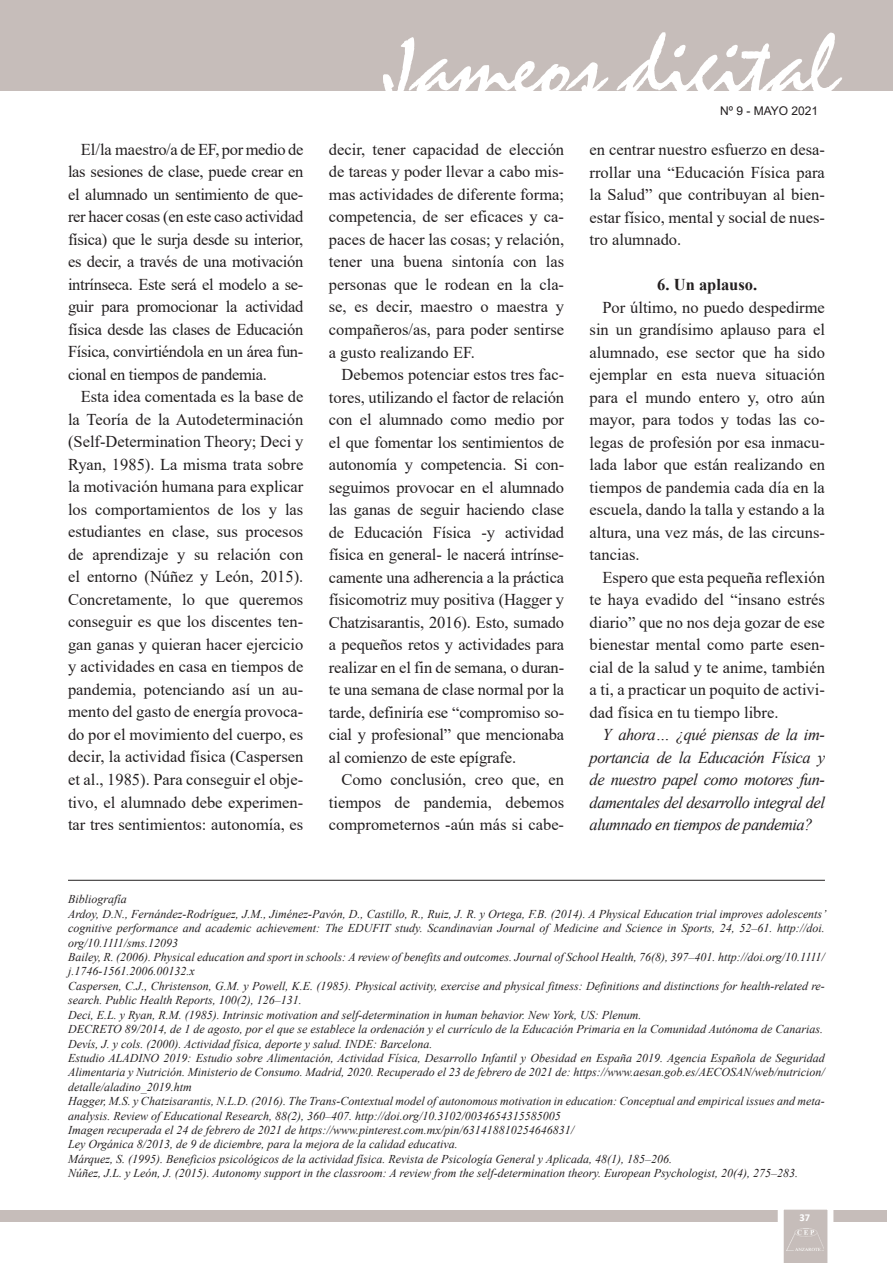
<style>
.page{position:relative;width:893px;height:1263px;background:#fff}
.page>*{position:absolute;margin:0;border:0;box-sizing:border-box;transform-origin:0 0}
.t1{font:90px "Staccato 222 BT";color:#fff}
.t2{font:16.5px/22.5px "Times New Roman";color:#231f20;text-align:justify}
.t3{font:italic 16.5px/22.5px "Times New Roman";letter-spacing:-.03em;color:#231f20;text-align:justify}
.t4{font:700 16.5px "Times New Roman";color:#231f20}
.t5{font:italic 12px/14.4px "Times New Roman";color:#231f20}
.t6{font:12px "Arial";color:#231f20}
.t7{font:700 10.5px "Calibri";color:#fff}
</style>
<div class="page">
<div style="left:0;top:1209px;width:887px;height:12px;background:#c6bdba"></div>
<div style="left:0;top:0;width:893px;height:90px;background:#c6bdba"></div>
<svg style="left:778px;top:1209px;width:55px;height:54px"></svg>
<img style="left:786px;top:1229px;width:38px;height:21px">
<hr style="left:68px;top:880px;width:757px;height:1px;background:#231f20">
<p class="t2" style="left:68px;top:137px;width:237px;text-indent:13px">El/la maestro/a de EF, por medio de las sesiones de clase, puede crear en el alumnado un sentimiento de que&shy;rer hacer cosas (en este caso actividad fí sica) que le surja desde su interior, es decir, a través de una motivación intrínseca. Este será el modelo a se&shy;guir para promocionar la actividad fí sica desde las clases de Educació n Fí sica, convirtiéndola en un área fun&shy;cional en tiempos de pandemia.</p>
<p class="t2" style="left:68px;top:385px;width:237px;text-indent:13px">Esta idea comentada es la base de la Teorí a de la Autodeterminació n (Self-Determination Theory; Deci y Ryan, 1985). La misma trata sobre la motivació n humana para explicar los comportamientos de los y las estudiantes en clase, sus procesos de aprendizaje y su relació n con el entorno (Nú ñ ez y Leó n, 2015).<br>Concretamente, lo que queremos conseguir es que los discentes ten&shy;gan ganas y quieran hacer ejercicio y actividades en casa en tiempos de pandemia, potenciando así un au&shy;mento del gasto de energí a provoca&shy;do por el movimiento del cuerpo, es decir, la actividad fí sica (Caspersen et al., 1985). Para conseguir el obje&shy;tivo, el alumnado debe experimen&shy;tar tres sentimientos: autonomía, es</p>
<h1 class="t1" style="left:383px;top:16px;width:456px">Jameos digital</h1>
<p class="t6" style="left:720px;top:102px;width:100px">Nº 9 - MAYO 2021</p>
<p class="t2" style="left:329px;top:138px;width:237px">decir, tener capacidad de elecció n de tareas y poder llevar a cabo mis&shy;mas actividades de diferente forma; competencia, de ser eficaces y ca&shy;paces de hacer las cosas; y relación, tener una buena sintonía con las personas que le rodean en la cla&shy;se, es decir, maestro o maestra y compañ eros/as, para poder sentirse a gusto realizando EF.</p>
<p class="t2" style="left:329px;top:363px;width:237px;text-indent:13px">Debemos potenciar estos tres fac&shy;tores, utilizando el factor de relació n con el alumnado como medio por el que fomentar los sentimientos de autonomí a y competencia. Si con&shy;seguimos provocar en el alumnado las ganas de seguir haciendo clase de Educació n Fí sica -y actividad física en general- le nacerá intrínse&shy;camente una adherencia a la práctica físicomotriz muy positiva (Hagger y Chatzisarantis, 2016). Esto, sumado a pequeños retos y actividades para realizar en el fin de semana, o duran&shy;te una semana de clase normal por la tarde, definiría ese “compromiso so&shy;cial y profesional” que mencionaba al comienzo de este epígrafe.</p>
<p class="t2" style="left:329px;top:768px;width:237px;text-indent:13px">Como conclusión, creo que, en tiempos de pandemia, debemos comprometernos -aún más si cabe-</p>
<p class="t2" style="left:590px;top:138px;width:237px">en centrar nuestro esfuerzo en desa&shy;rrollar una “Educación Física para la Salud” que contribuyan al bien&shy;estar físico, mental y social de nues&shy;tro alumnado.</p>
<p class="t4" style="left:657px;top:273px;width:101px">6. Un aplauso.</p>
<p class="t2" style="left:590px;top:295px;width:237px;text-indent:13px">Por último, no puedo despedirme sin un grandísimo aplauso para el alumnado, ese sector que ha sido ejemplar en esta nueva situación para el mundo entero y, otro aún mayor, para todos y todas las co&shy;legas de profesión por esa inmacu&shy;lada labor que están realizando en tiempos de pandemia cada día en la escuela, dando la talla y estando a la altura, una vez más, de las circuns&shy;tancias.</p>
<p class="t2" style="left:590px;top:565px;width:237px;text-indent:13px">Espero que esta pequeña reflexión te haya evadido del “insano estrés diario” que no nos deja gozar de ese bienestar mental como parte esen&shy;cial de la salud y te anime, también a ti, a practicar un poquito de activi&shy;dad física en tu tiempo libre.</p>
<p class="t3" style="left:590px;top:723px;width:237px;text-indent:13px">Y ahora… ¿qué piensas de la im&shy;portancia de la Educación Física y de nuestro papel como motores fun&shy;damentales del desarrollo integral del alumnado en tiempos de pandemia?</p>
<p class="t5" style="left:68px;top:892px;width:760px">Bibliografía<br>Ardoy, D.N., Fernández-Rodríguez, J.M., Jiménez-Pavón, D., Castillo, R., Ruiz, J. R. y Ortega, F.B. (2014). A Physical Education trial improves adolescents’ cognitive performance and academic achievement: The EDUFIT study. Scandinavian Journal of Medicine and Science in Sports, 24, 52–61. http://doi. org/10.1111/sms.12093<br>Bailey, R. (2006). Physical education and sport in schools: A review of benefits and outcomes. Journal of School Health, 76(8), 397–401. http://doi.org/10.1111/ j.1746-1561.2006.00132.x<br>Caspersen, C.J., Christenson, G.M. y Powell, K.E. (1985). Physical activity, exercise and physical fitness: Definitions and distinctions for health-related re&shy;search. Public Health Reports, 100(2), 126–131.<br>Deci, E.L. y Ryan, R.M. (1985). Intrinsic motivation and self-determination in human behavior. New York, US: Plenum.<br>DECRETO 89/2014, de 1 de agosto, por el que se establece la ordenación y el currículo de la Educación Primaria en la Comunidad Autónoma de Canarias.<br>Devís, J. y cols. (2000). Actividad fí sica, deporte y salud. INDE: Barcelona.<br>Estudio ALADINO 2019: Estudio sobre Alimentación, Actividad Física, Desarrollo Infantil y Obesidad en España 2019. Agencia Española de Seguridad Alimentaria y Nutrición. Ministerio de Consumo. Madrid, 2020. Recuperado el 23 de febrero de 2021 de: https://www.aesan.gob.es/AECOSAN/web/nutricion/ detalle/aladino_2019.htm<br>Hagger, M.S. y Chatzisarantis, N.L.D. (2016). The Trans-Contextual model of autonomous motivation in education: Conceptual and empirical issues and meta&shy;analysis. Review of Educational Research, 88(2), 360–407. http://doi.org/10.3102/0034654315585005<br>Imagen recuperada el 24 de febrero de 2021 de https://www.pinterest.com.mx/pin/631418810254646831/<br>Ley Orgánica 8/2013, de 9 de diciembre, para la mejora de la calidad educativa.<br>Márquez, S. (1995). Beneficios psicoló gicos de la actividad fí sica. Revista de Psicologí a General y Aplicada, 48(1), 185–206.<br>Núñez, J.L. y León, J. (2015). Autonomy support in the classroom: A review from the self-determination theory. European Psychologist, 20(4), 275–283.</p>
<p class="t7" style="left:800px;top:1210px;width:12px">37</p>
</div>
